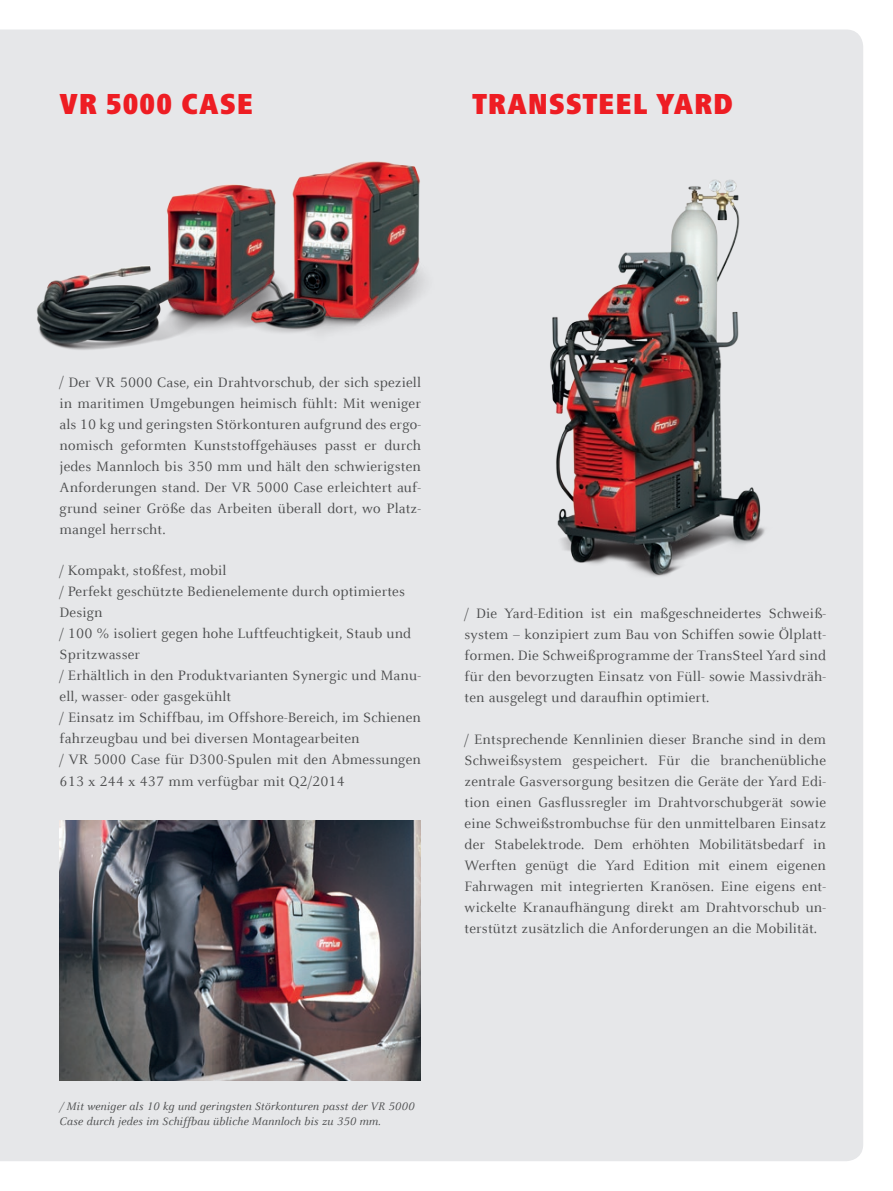
<style>
.page{position:relative;width:893px;height:1191px;background:#fff}
.page>*{position:absolute;margin:0;border:0;box-sizing:border-box;transform-origin:0 0}
.t1{font:900 condensed 30px "Frutiger Next LTW1 G";letter-spacing:.025em;color:#ee1d23}
.t2{font:15px/21px "Celeste Offc Pro";letter-spacing:.01em;color:#4b4c4d;text-align:justify}
.t3{font:italic 12px/15px "Celeste Offc Pro";letter-spacing:.01em;color:#4b4c4d}
</style>
<div class="page">
<div style="left:0;top:30px;width:863px;height:1131px;background:#e6e7e9"></div>
<img style="left:499px;top:156px;width:289px;height:425px">
<img style="left:60px;top:821px;width:361px;height:259px">
<img style="left:254px;top:148px;width:245px;height:196px">
<img style="left:32px;top:158px;width:301px;height:208px">
<h1 class="t1" style="left:60px;top:86px;width:195px">VR 5000 CASE</h1>
<h1 class="t1" style="left:472px;top:86px;width:263px">TRANSSTEEL YARD</h1>
<p class="t2" style="left:60px;top:371px;width:363px">/ Der VR 5000 Case, ein Drahtvorschub, der sich speziell in maritimen Umgebungen heimisch fühlt: Mit weniger als 10 kg und geringsten Störkonturen aufgrund des ergo&shy;nomisch geformten Kunststoffgehäuses passt er durch jedes Mannloch bis 350 mm und hält den schwierigsten Anforderungen stand. Der VR 5000 Case erleichtert auf&shy;grund seiner Größe das Arbeiten überall dort, wo Platz&shy;mangel herrscht.</p>
<p class="t2" style="left:60px;top:559px;width:363px;text-align:left">/ Kompakt, stoßfest, mobil<br>/ Perfekt geschützte Bedienelemente durch optimiertes Design<br>/ 100 % isoliert gegen hohe Luftfeuchtigkeit, Staub und Spritzwasser<br>/ Erhältlich in den Produktvarianten Synergic und Manu&shy;ell, wasser- oder gasgekühlt<br>/ Einsatz im Schiffbau, im Offshore-Bereich, im Schienen fahrzeugbau und bei diversen Montagearbeiten<br>/ VR 5000 Case für D300-Spulen mit den Abmessungen 613 x 244 x 437 mm verfügbar mit Q2/2014</p>
<p class="t2" style="left:465px;top:602px;width:363px">/ Die Yard-Edition ist ein maßgeschneidertes Schweiß‑ system – konzipiert zum Bau von Schiffen sowie Ölplatt&shy;formen. Die Schweißprogramme der TransSteel Yard sind für den bevorzugten Einsatz von Füll- sowie Massivdräh&shy;ten ausgelegt und daraufhin optimiert.</p>
<p class="t2" style="left:465px;top:728px;width:363px">/ Entsprechende Kennlinien dieser Branche sind in dem Schweißsystem gespeichert. Für die branchenübliche zentrale Gasversorgung besitzen die Geräte der Yard Edi&shy;tion einen Gasflussregler im Drahtvorschubgerät sowie eine Schweißstrombuchse für den unmittelbaren Einsatz der Stabelektrode. Dem erhöhten Mobilitätsbedarf in Werften genügt die Yard Edition mit einem eigenen Fahrwagen mit integrierten Kranösen. Eine eigens ent&shy;wickelte Kranaufhängung direkt am Drahtvorschub un&shy;terstützt zusätzlich die Anforderungen an die Mobilität.</p>
<p class="t3" style="left:60px;top:1098px;width:356px">/ Mit weniger als 10 kg und geringsten Störkonturen passt der VR 5000<br>Case durch jedes im Schiffbau übliche Mannloch bis zu 350 mm.</p>
</div>
